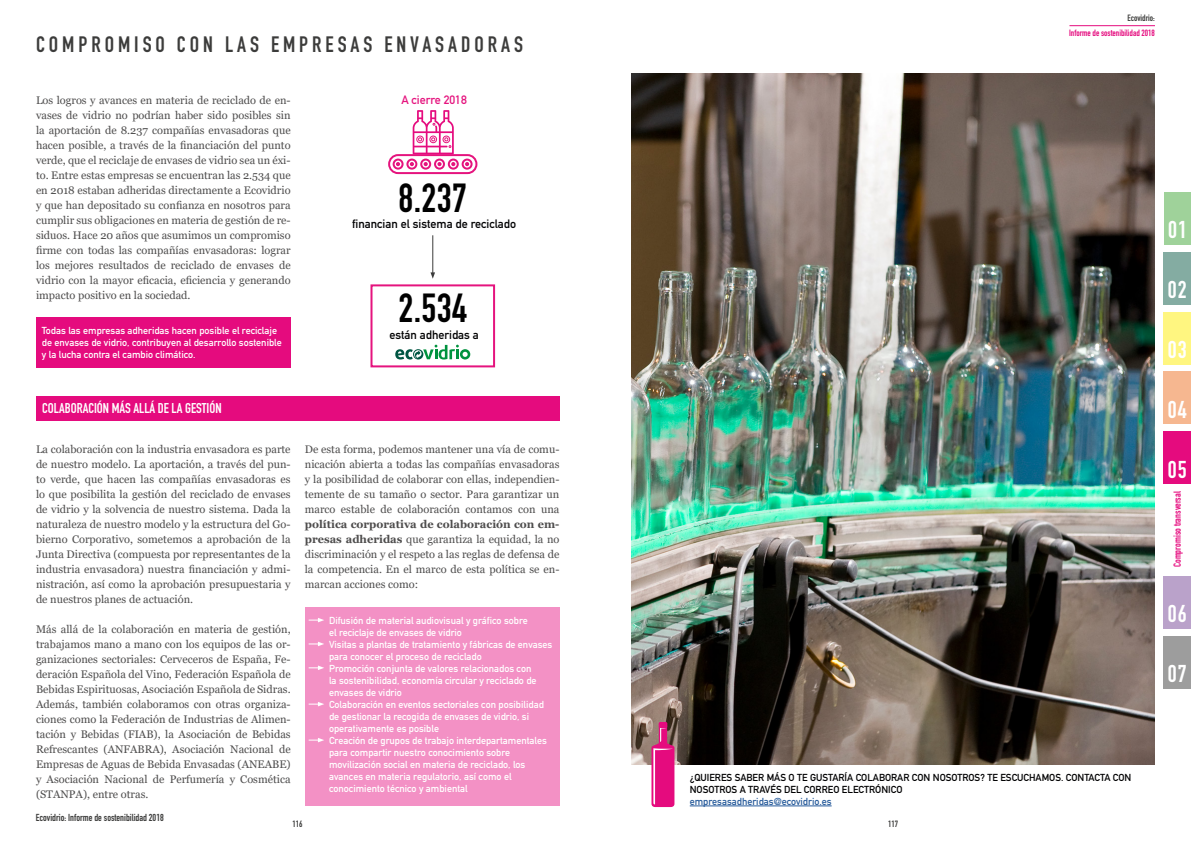
<style>
.page{position:relative;width:1191px;height:842px;background:#fff}
.page>*{position:absolute;margin:0;border:0;box-sizing:border-box;transform-origin:0 0}
.t1{font:700 40px "DIN Condensed";letter-spacing:.01em;color:#000}
.t2{font:700 24px "DIN Condensed";letter-spacing:.05em;color:#fff}
.t3{font:700 22px "DIN Condensed";letter-spacing:.18em;color:#3c3c3b}
.t4{font:700 14px "DIN Condensed";color:#fff}
.t5{font:700 12px "DIN Alternate";color:#020203}
.t6{font:700 12px "DIN Alternate";color:#e5147e}
.t7{font:11px/15px "Georgia";color:#4e4d4d;text-align:justify}
.t8{font:700 10px/12px "DIN Alternate";color:#fff}
.t9{font:700 10px/12px "DIN Alternate";color:#020203}
.t10{font:700 10px "DIN Condensed";color:#3c3c3b}
.t11{font:700 10px "DIN Alternate";color:#275b9b}
.t12{font:700 10px "DIN Condensed";color:#e50b7e}
.t13{font:700 9px "DIN Condensed";color:#e50b7e}
.t14{font:700 9px "DIN Condensed";color:#3c3c3b}
.s1{font-weight:700}
</style>
<div class="page">
<div style="left:1163px;top:192px;width:28px;height:52px;background:#9fd29a"></div>
<div style="left:1163px;top:252px;width:28px;height:52px;background:#84aca2"></div>
<div style="left:1163px;top:312px;width:28px;height:52px;background:#fff680"></div>
<div style="left:1163px;top:372px;width:28px;height:52px;background:#f6b790"></div>
<div style="left:1163px;top:576px;width:28px;height:53px;background:#baa2ca"></div>
<div style="left:1163px;top:636px;width:28px;height:53px;background:#9d9d9d"></div>
<div style="left:1163px;top:432px;width:28px;height:52px;background:#e50b7e"></div>
<hr style="left:1069px;top:25px;width:86px;height:1px;background:#e50b7e">
<div style="left:36px;top:397px;width:523px;height:24px;background:#e50b7e"></div>
<svg style="left:395px;top:345px;width:75px;height:14px"></svg>
<svg style="left:388px;top:110px;width:90px;height:65px"></svg>
<hr style="left:432px;top:235px;width:1px;height:39px;background:#3c3c3b">
<svg style="left:430px;top:272px;width:5px;height:7px"></svg>
<div style="left:370px;top:284px;width:125px;height:83px;border:2px solid #e5147e"></div>
<div style="left:36px;top:317px;width:255px;height:50px;background:#e50b7e"></div>
<div style="left:305px;top:607px;width:254px;height:199px;background:#f391c5"></div>
<svg style="left:309px;top:665px;width:15px;height:5px"></svg>
<svg style="left:309px;top:618px;width:15px;height:4px"></svg>
<svg style="left:309px;top:642px;width:15px;height:4px"></svg>
<svg style="left:309px;top:738px;width:15px;height:4px"></svg>
<svg style="left:309px;top:702px;width:15px;height:4px"></svg>
<hr style="left:690px;top:806px;width:141px;height:1px;background:#275b9b">
<img style="left:631px;top:74px;width:524px;height:690px">
<svg style="left:651px;top:722px;width:23px;height:85px;background:#d52f83"></svg>
<h3 class="t3" style="left:36px;top:29px;width:488px">COMPROMISO CON LAS EMPRESAS ENVASADORAS</h3>
<p class="t14" style="left:1127px;top:12px;width:29px">Ecovidrio:</p>
<p class="t13" style="left:1069px;top:27px;width:87px">Informe de sostenibilidad 2018</p>
<p class="t7" style="left:36px;top:92px;width:256px">Los logros y avances en materia de reciclado de en&shy;vases de vidrio no podrían haber sido posibles sin la aportación de 8.237 compañías envasadoras que hacen posible, a través de la financiación del punto verde, que el reciclaje de envases de vidrio sea un éxi&shy;to. Entre estas empresas se encuentran las 2.534 que en 2018 estaban adheridas directamente a Ecovidrio y que han depositado su confianza en nosotros para cumplir sus obligaciones en materia de gestión de re&shy;siduos. Hace 20 años que asumimos un compromiso firme con todas las compañías envasadoras: lograr los mejores resultados de reciclado de envases de vidrio con la mayor eficacia, eficiencia y generando impacto positivo en la sociedad.</p>
<p class="t8" style="left:42px;top:324px;width:241px">Todas las empresas adheridas hacen posible el reciclaje de envases de vidrio, contribuyen al desarrollo sostenible y la lucha contra el cambio climático.</p>
<p class="t6" style="left:401px;top:91px;width:67px">A cierre 2018</p>
<h1 class="t1" style="left:398px;top:171px;width:70px">8.237</h1>
<p class="t5" style="left:352px;top:214px;width:165px">financian el sistema de reciclado</p>
<h1 class="t1" style="left:398px;top:281px;width:70px">2.534</h1>
<p class="t5" style="left:389px;top:325px;width:91px">están adheridas a</p>
<p class="t4" style="left:42px;top:398px;width:181px">COLABORACIÓN MÁS ALLÁ DE LA GESTIÓN</p>
<p class="t7" style="left:36px;top:442px;width:256px">La colaboración con la industria envasadora es parte de nuestro modelo. La aportación, a través del pun&shy;to verde, que hacen las compañías envasadoras es lo que posibilita la gestión del reciclado de envases de vidrio y la solvencia de nuestro sistema. Dada la naturaleza de nuestro modelo y la estructura del Go&shy;bierno Corporativo, sometemos a aprobación de la Junta Directiva (compuesta por representantes de la industria envasadora) nuestra financiación y admi&shy;nistración, así como la aprobación presupuestaria y de nuestros planes de actuación.</p>
<p class="t7" style="left:36px;top:622px;width:256px">Más allá de la colaboración en materia de gestión, trabajamos mano a mano con los equipos de las or&shy;ganizaciones sectoriales: Cerveceros de España, Fe&shy;deración Española del Vino, Federación Española de Bebidas Espirituosas, Asociación Española de Sidras.<br>Además, también colaboramos con otras organiza&shy;ciones como la Federación de Industrias de Alimen&shy;tación y Bebidas (FIAB), la Asociación de Bebidas Refrescantes (ANFABRA), Asociación Nacional de Empresas de Aguas de Bebida Envasadas (ANEABE) y Asociación Nacional de Perfumería y Cosmética (STANPA), entre otras.</p>
<p class="t7" style="left:305px;top:442px;width:256px">De esta forma, podemos mantener una vía de comu&shy;nicación abierta a todas las compañías envasadoras y la posibilidad de colaborar con ellas, independien&shy;temente de su tamaño o sector. Para garantizar un marco estable de colaboración contamos con una</p>
<p class="t7" style="left:305px;top:517px;width:256px"><span class="s1">política corporativa de colaboración con em&shy;presas adheridas</span> que garantiza la equidad, la no discriminación y el respeto a las reglas de defensa de la competencia. En el marco de esta política se en&shy;marcan acciones como:</p>
<p class="t8" style="left:329px;top:614px;width:225px">Difusión de material audiovisual y gráfico sobre<br>el reciclaje de envases de vidrio<br>Visitas a plantas de tratamiento y fábricas de envases para conocer el proceso de reciclado<br>Promoción conjunta de valores relacionados con<br>la sostenibilidad, economía circular y reciclado de envases de vidrio<br>Colaboración en eventos sectoriales con posibilidad de gestionar la recogida de envases de vidrio, si operativamente es posible<br>Creación de grupos de trabajo interdepartamentales para compartir nuestro conocimiento sobre movilización social en materia de reciclado, los avances en materia regulatorio, así como el conocimiento técnico y ambiental</p>
<p class="t9" style="left:690px;top:771px;width:443px">¿QUIERES SABER MÁS O TE GUSTARÍA COLABORAR CON NOSOTROS? TE ESCUCHAMOS. CONTACTA CON<br>NOSOTROS A TRAVÉS DEL CORREO ELECTRÓNICO</p>
<p class="t11" style="left:690px;top:794px;width:143px">empresasadheridas@ecovidrio.es</p>
<p class="t10" style="left:36px;top:810px;width:129px">Ecovidrio: Informe de sostenibilidad 2018</p>
<p class="t14" style="left:292px;top:818px;width:12px">116</p>
<p class="t14" style="left:888px;top:818px;width:12px">117</p>
<h2 class="t2" style="left:1168px;top:213px;width:21px">01</h2>
<h2 class="t2" style="left:1167px;top:273px;width:21px">02</h2>
<h2 class="t2" style="left:1167px;top:333px;width:21px">03</h2>
<h2 class="t2" style="left:1167px;top:393px;width:21px">04</h2>
<h2 class="t2" style="left:1167px;top:453px;width:21px">05</h2>
<p class="t12" style="left:1170px;top:567px;width:77px;rotate:-90deg">Compromiso transversal</p>
<h2 class="t2" style="left:1167px;top:598px;width:21px">06</h2>
<h2 class="t2" style="left:1167px;top:658px;width:21px">07</h2>
</div>
